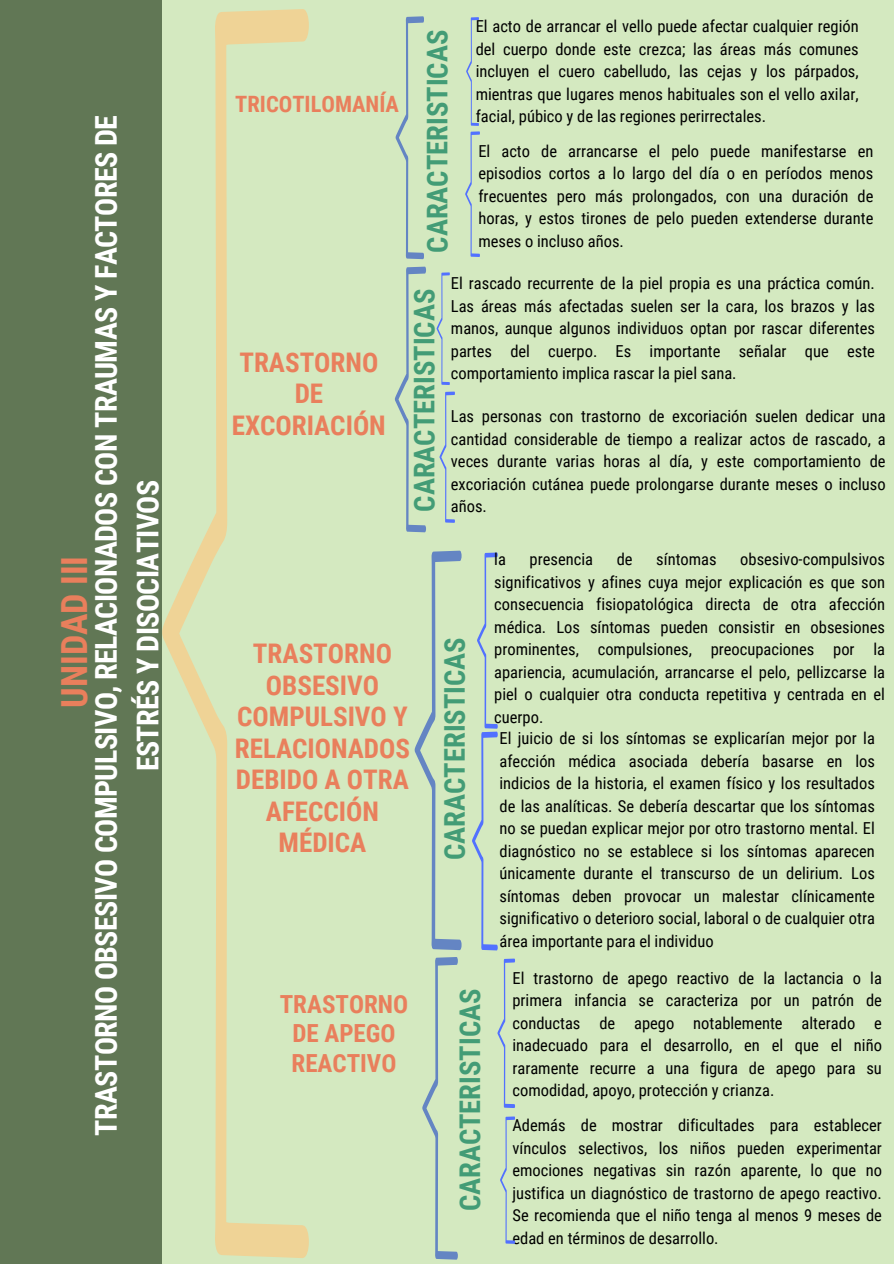
<style>
.page{position:relative;width:894px;height:1264px;background:#fff}
.page>*{position:absolute;margin:0;border:0;box-sizing:border-box;transform-origin:0 0}
.t1{font:700 36px "Roboto Condensed";color:#e97f5c}
.t2{font:700 30px/41.7px "Roboto Condensed";letter-spacing:-.02em;color:#fff;text-align:center}
.t3{font:700 28.5px "Roboto Condensed";color:#439c76}
.t4{font:700 27px/31.5px "Roboto Condensed";color:#e97f5c;text-align:center}
.t5{font:700 24.9px/29.1px "Roboto Condensed";color:#e97f5c;text-align:center}
.t6{font:700 22.5px "Roboto Condensed";color:#e97f5c}
.t7{font:16.5px/22.5px "Roboto Condensed";color:#000;text-align:justify}
</style>
<div class="page">
<div style="left:0;top:0;width:893px;height:1263px;background:#d4e9c0"></div>
<div style="left:0;top:0;width:162px;height:1263px;background:#617755"></div>
<svg style="left:162px;top:9px;width:147px;height:1248px"></svg>
<svg style="left:395px;top:16px;width:28px;height:243px"></svg>
<svg style="left:394px;top:267px;width:32px;height:265px"></svg>
<svg style="left:465px;top:17px;width:14px;height:240px"></svg>
<svg style="left:436px;top:272px;width:13px;height:113px"></svg>
<svg style="left:439px;top:391px;width:16px;height:132px"></svg>
<svg style="left:472px;top:552px;width:25px;height:398px"></svg>
<svg style="left:414px;top:550px;width:47px;height:400px"></svg>
<svg style="left:500px;top:1116px;width:14px;height:127px"></svg>
<svg style="left:422px;top:957px;width:36px;height:302px"></svg>
<svg style="left:497px;top:958px;width:18px;height:149px"></svg>
<h1 class="t2" style="left:86px;top:1135px;width:1021px;rotate:-90deg">TRASTORNO OBSESIVO COMPULSIVO, RELACIONADOS CON TRAUMAS Y FACTORES DE<br>ESTRÉS Y DISOCIATIVOS</h1>
<h2 class="t1" style="left:54px;top:707px;width:153px;rotate:-90deg">UNIDAD III</h2>
<p class="t6" style="left:235px;top:91px;width:165px">TRICOTILOMANÍA</p>
<p class="t4" style="left:232px;top:347px;width:155px">TRASTORNO<br>DE<br>EXCORIACIÓN</p>
<p class="t3" style="left:421px;top:253px;width:224px;rotate:-90deg">CARACTERISTICAS</p>
<p class="t7" style="left:475px;top:15px;width:384px">El acto de arrancar el vello puede afectar cualquier región del cuerpo donde este crezca; las áreas más comunes incluyen el cuero cabelludo, las cejas y los párpados, mientras que lugares menos habituales son el vello axilar, facial, púbico y de las regiones perirrectales.</p>
<h4 class="t7" style="left:478px;top:140px;width:396px">El acto de arrancarse el pelo puede manifestarse en episodios cortos a lo largo del día o en períodos menos frecuentes pero más prolongados, con una duración de horas, y estos tirones de pelo pueden extenderse durante</h4>
<h4 class="t7" style="left:478px;top:230px;width:147px">meses o incluso años.</h4>
<p class="t3" style="left:408px;top:511px;width:224px;rotate:-90deg">CARACTERISTICAS</p>
<p class="t7" style="left:451px;top:272px;width:425px">El rascado recurrente de la piel propia es una práctica común.<br>Las áreas más afectadas suelen ser la cara, los brazos y las manos, aunque algunos individuos optan por rascar diferentes partes del cuerpo. Es importante señalar que este comportamiento implica rascar la piel sana.</p>
<p class="t7" style="left:451px;top:405px;width:436px">Las personas con trastorno de excoriación suelen dedicar una cantidad considerable de tiempo a realizar actos de rascado, a veces durante varias horas al día, y este comportamiento de excoriación cutánea puede prolongarse durante meses o incluso años.</p>
<p class="t4" style="left:235px;top:638px;width:176px">TRASTORNO<br>OBSESIVO<br>COMPULSIVO Y<br>RELACIONADOS<br>DEBIDO A OTRA<br>AFECCIÓN<br>MÉDICA</p>
<h2 class="t3" style="left:438px;top:860px;width:224px;rotate:-90deg">CARACTERISTICAS</h2>
<h2 class="t5" style="left:280px;top:990px;width:130px">TRASTORNO<br>DE APEGO<br>REACTIVO</h2>
<p class="t3" style="left:453px;top:1211px;width:224px;rotate:-90deg">CARACTERISTICAS</p>
<p class="t7" style="left:494px;top:548px;width:13px">la</p>
<p class="t7" style="left:529px;top:548px;width:65px">presencia</p>
<p class="t7" style="left:616px;top:548px;width:17px">de</p>
<p class="t7" style="left:656px;top:548px;width:62px">síntomas</p>
<p class="t7" style="left:740px;top:548px;width:146px">obsesivo-compulsivos</p>
<p class="t7" style="left:494px;top:571px;width:392px">significativos y afines cuya mejor explicación es que son</p>
<p class="t7" style="left:494px;top:593px;width:392px">consecuencia fisiopatológica directa de otra afección</p>
<p class="t7" style="left:494px;top:616px;width:392px">médica. Los síntomas pueden consistir en obsesiones</p>
<p class="t7" style="left:494px;top:638px;width:392px">prominentes, compulsiones, preocupaciones por la</p>
<p class="t7" style="left:494px;top:661px;width:392px">apariencia, acumulación, arrancarse el pelo, pellizcarse la</p>
<p class="t7" style="left:494px;top:683px;width:392px">piel o cualquier otra conducta repetitiva y centrada en el</p>
<p class="t7" style="left:494px;top:706px;width:51px">cuerpo.</p>
<p class="t7" style="left:499px;top:727px;width:377px">El juicio de si los síntomas se explicarían mejor por la</p>
<p class="t7" style="left:499px;top:749px;width:377px">afección médica asociada debería basarse en los</p>
<p class="t7" style="left:499px;top:772px;width:377px">indicios de la historia, el examen físico y los resultados</p>
<p class="t7" style="left:499px;top:794px;width:377px">de las analíticas. Se debería descartar que los síntomas</p>
<p class="t7" style="left:499px;top:817px;width:377px">no se puedan explicar mejor por otro trastorno mental. El</p>
<p class="t7" style="left:499px;top:839px;width:377px">diagnóstico no se establece si los síntomas aparecen</p>
<p class="t7" style="left:499px;top:862px;width:377px">únicamente durante el transcurso de un delirium. Los</p>
<p class="t7" style="left:499px;top:884px;width:377px">síntomas deben provocar un malestar clínicamente</p>
<p class="t7" style="left:499px;top:907px;width:377px">significativo o deterioro social, laboral o de cualquier otra</p>
<p class="t7" style="left:499px;top:929px;width:215px">área importante para el individuo</p>
<p class="t7" style="left:512px;top:966px;width:371px">El trastorno de apego reactivo de la lactancia o la primera infancia se caracteriza por un patrón de conductas de apego notablemente alterado e inadecuado para el desarrollo, en el que el niño raramente recurre a una figura de apego para su comodidad, apoyo, protección y crianza.</p>
<h3 class="t7" style="left:512px;top:1114px;width:371px">Además de mostrar dificultades para establecer vínculos selectivos, los niños pueden experimentar emociones negativas sin razón aparente, lo que no justifica un diagnóstico de trastorno de apego reactivo.<br>Se recomienda que el niño tenga al menos 9 meses de edad en términos de desarrollo.</h3>
</div>
